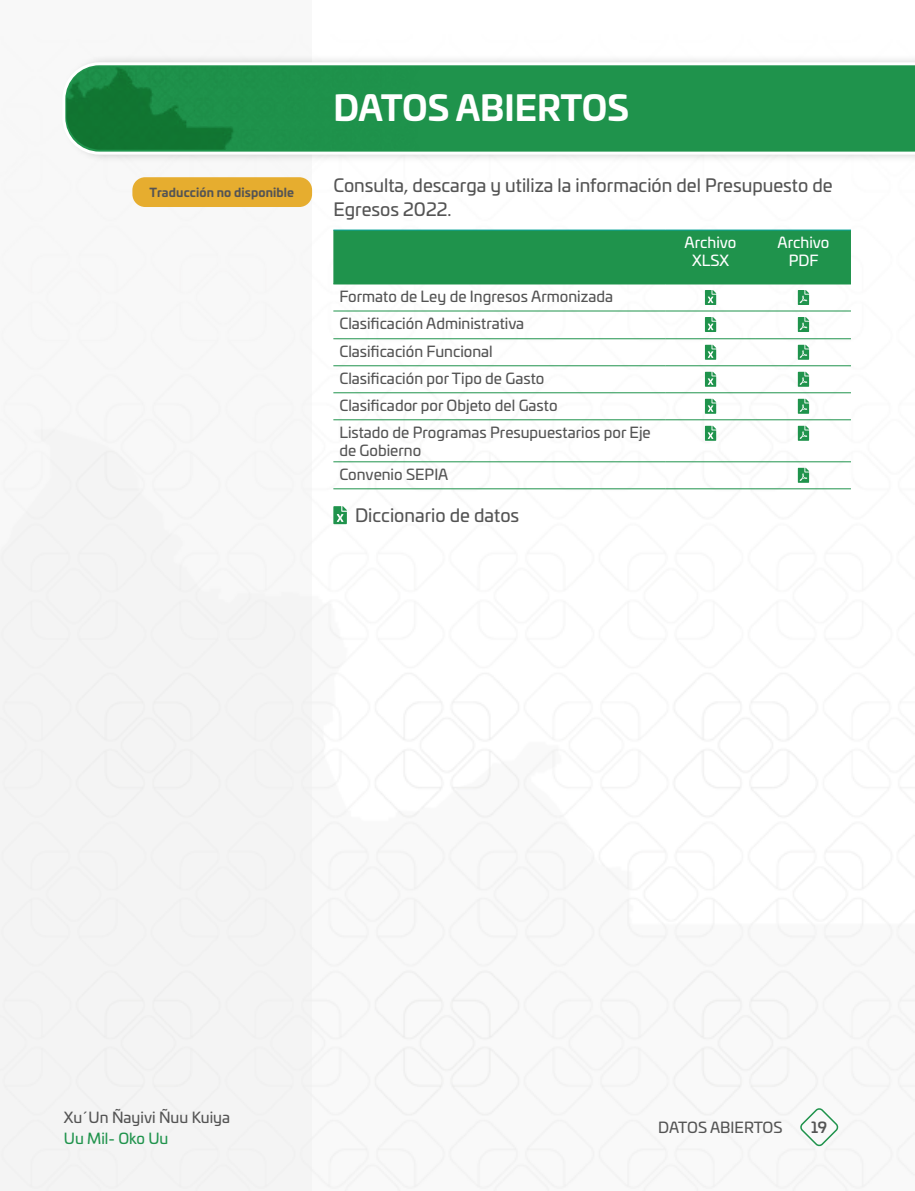
<style>
.page{position:relative;width:915px;height:1191px;background:#fff}
.page>*{position:absolute;margin:0;border:0;box-sizing:border-box;transform-origin:0 0}
.t1{font:700 34.5px "Univia Pro";color:#fff}
.t2{font:18px/24px "Univia Pro";color:#545454}
.t3{font:15px/27.2px "Univia Pro";color:#545454}
.t4{font:15px/18px "Univia Pro";color:#fff;text-align:center}
.t5{font:15px "Univia Pro";color:#1f934c}
.t6{font:500 15px "Univia Pro";color:#545454}
.t7{font:700 12px "Univia Pro";letter-spacing:.01em;color:#545454}
</style>
<div class="page">
<img style="left:312px;top:189px;width:602px;height:1002px">
<div style="left:0;top:0;width:312px;height:1191px;background:#eee"></div>
<svg style="left:798px;top:1108px;width:41px;height:40px"></svg>
<div style="left:60px;top:55px;width:854px;height:108px;background:#f6f6f6"></div>
<svg style="left:65px;top:61px;width:849px;height:95px;background:#3ea165"></svg>
<img style="left:66px;top:66px;width:357px;height:84px">
<div style="left:333px;top:231px;width:517px;height:53px;background:#1f934c"></div>
<hr style="left:333px;top:230px;width:332px;height:1px;background:#00a097">
<hr style="left:665px;top:230px;width:90px;height:1px;background:#00a097">
<hr style="left:755px;top:230px;width:95px;height:1px;background:#00a097">
<hr style="left:333px;top:284px;width:332px;height:1px;background:#1f934c">
<hr style="left:665px;top:284px;width:90px;height:1px;background:#1f934c">
<hr style="left:755px;top:284px;width:95px;height:1px;background:#1f934c">
<hr style="left:333px;top:311px;width:332px;height:1px;background:#1f934c">
<hr style="left:665px;top:311px;width:90px;height:1px;background:#1f934c">
<hr style="left:755px;top:311px;width:95px;height:1px;background:#1f934c">
<hr style="left:333px;top:338px;width:332px;height:1px;background:#1f934c">
<hr style="left:665px;top:338px;width:90px;height:1px;background:#1f934c">
<hr style="left:755px;top:338px;width:95px;height:1px;background:#1f934c">
<hr style="left:333px;top:365px;width:332px;height:1px;background:#1f934c">
<hr style="left:665px;top:365px;width:90px;height:1px;background:#1f934c">
<hr style="left:755px;top:365px;width:95px;height:1px;background:#1f934c">
<hr style="left:333px;top:392px;width:332px;height:1px;background:#1f934c">
<hr style="left:665px;top:392px;width:90px;height:1px;background:#1f934c">
<hr style="left:755px;top:392px;width:95px;height:1px;background:#1f934c">
<hr style="left:333px;top:419px;width:332px;height:1px;background:#1f934c">
<hr style="left:665px;top:419px;width:90px;height:1px;background:#1f934c">
<hr style="left:755px;top:419px;width:95px;height:1px;background:#1f934c">
<hr style="left:333px;top:461px;width:332px;height:1px;background:#1f934c">
<hr style="left:665px;top:461px;width:90px;height:1px;background:#1f934c">
<hr style="left:755px;top:461px;width:95px;height:1px;background:#1f934c">
<hr style="left:333px;top:488px;width:332px;height:1px;background:#1f934c">
<hr style="left:665px;top:488px;width:90px;height:1px;background:#1f934c">
<hr style="left:755px;top:488px;width:95px;height:1px;background:#1f934c">
<svg style="left:704px;top:290px;width:12px;height:15px"></svg>
<svg style="left:797px;top:290px;width:11px;height:15px"></svg>
<svg style="left:704px;top:317px;width:12px;height:15px"></svg>
<svg style="left:797px;top:317px;width:11px;height:15px"></svg>
<svg style="left:704px;top:345px;width:12px;height:15px"></svg>
<svg style="left:797px;top:345px;width:11px;height:15px"></svg>
<svg style="left:704px;top:372px;width:12px;height:15px"></svg>
<svg style="left:797px;top:372px;width:11px;height:15px"></svg>
<svg style="left:704px;top:399px;width:12px;height:15px"></svg>
<svg style="left:797px;top:399px;width:11px;height:15px"></svg>
<svg style="left:704px;top:426px;width:12px;height:15px"></svg>
<svg style="left:797px;top:426px;width:11px;height:15px"></svg>
<svg style="left:797px;top:468px;width:11px;height:15px"></svg>
<svg style="left:333px;top:506px;width:14px;height:18px"></svg>
<div style="left:132px;top:177px;width:180px;height:30px;background:#e6ad2f;border-radius:13px"></div>
<p class="t7" style="left:149px;top:183px;width:146px">Traducción no disponible</p>
<h1 class="t1" style="left:333px;top:80px;width:297px">DATOS ABIERTOS</h1>
<p class="t2" style="left:333px;top:172px;width:500px">Consulta, descarga y utiliza la información del Presupuesto de<br>Egresos 2022.</p>
<p class="t4" style="left:684px;top:233px;width:53px">Archivo<br>XLSX</p>
<p class="t4" style="left:777px;top:233px;width:53px">Archivo<br>PDF</p>
<p class="t3" style="left:339px;top:282px;width:313px">Formato de Ley de Ingresos Armonizada Clasificación Administrativa<br>Clasificación Funcional<br>Clasificación por Tipo de Gasto<br>Clasificador por Objeto del Gasto<br>Listado de Programas Presupuestarios por Eje</p>
<p class="t3" style="left:339px;top:437px;width:111px;line-height:24px">de Gobierno<br>Convenio SEPIA</p>
<p class="t2" style="left:355px;top:502px;width:166px">Diccionario de datos</p>
<p class="t3" style="left:64px;top:1102px;width:168px">Xu´Un Ñayivi Ñuu Kuiya</p>
<p class="t5" style="left:64px;top:1126px;width:106px">Uu Mil- Oko Uu</p>
<p class="t3" style="left:658px;top:1113px;width:126px">DATOS ABIERTOS</p>
<p class="t6" style="left:811px;top:1116px;width:17px">19</p>
</div>
